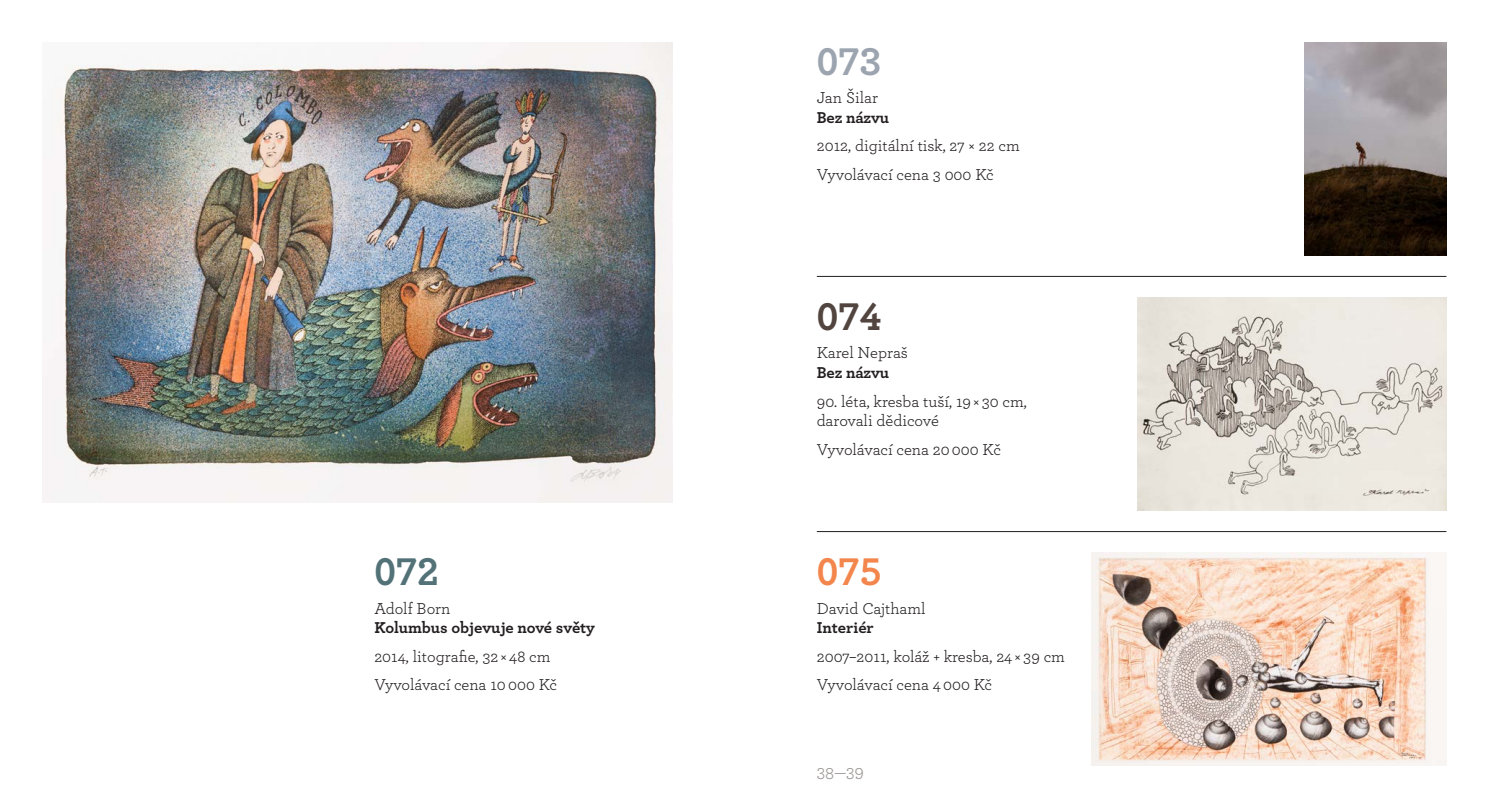
<style>
.page{position:relative;width:1489px;height:808px;background:#fff}
.page>*{position:absolute;margin:0;border:0;box-sizing:border-box;transform-origin:0 0}
.t1{font:700 40.5px "Archer";color:#52453f}
.t2{font:700 40.5px "Archer";color:#9ca4b0}
.t3{font:700 40.5px "Archer";color:#537278}
.t4{font:700 40.5px "Archer";color:#f3864c}
.t5{font:16.5px/28.3px "Archer";color:#231f20}
.t6{font:700 16.5px "Archer";color:#231f20}
.t7{font:16.5px "Archer";color:#979391}
</style>
<div class="page">
<hr style="left:816px;top:531px;width:630px;height:1px;background:#231f20">
<hr style="left:816px;top:276px;width:630px;height:1px;background:#231f20">
<img style="left:1304px;top:43px;width:142px;height:212px">
<img style="left:1091px;top:553px;width:355px;height:213px">
<img style="left:43px;top:43px;width:629px;height:460px">
<img style="left:1137px;top:298px;width:309px;height:212px">
<h1 class="t3" style="left:374px;top:540px;width:66px">072</h1>
<p class="t5" style="left:374px;top:593px;width:77px">Adolf Born</p>
<p class="t6" style="left:374px;top:615px;width:222px">Kolumbus objevuje nové světy</p>
<p class="t5" style="left:374px;top:641px;width:184px">2014, litografie, 32 × 48 cm<br>Vyvolávací cena 10 000 Kč</p>
<h1 class="t2" style="left:816px;top:29px;width:66px">073</h1>
<p class="t5" style="left:816px;top:83px;width:63px">Jan Šilar</p>
<p class="t6" style="left:816px;top:105px;width:74px">Bez názvu</p>
<p class="t5" style="left:816px;top:131px;width:204px">2012, digitální tisk, 27 × 22 cm<br>Vyvolávací cena 3 000 Kč</p>
<h1 class="t1" style="left:816px;top:285px;width:66px">074</h1>
<p class="t5" style="left:816px;top:338px;width:93px">Karel Nepraš</p>
<p class="t6" style="left:816px;top:360px;width:74px">Bez názvu</p>
<p class="t5" style="left:816px;top:390px;width:212px;line-height:19.8px">90. léta, kresba tuší, 19 × 30 cm, darovali dědicové</p>
<p class="t5" style="left:816px;top:434px;width:186px">Vyvolávací cena 20 000 Kč</p>
<h1 class="t4" style="left:816px;top:540px;width:66px">075</h1>
<p class="t5" style="left:816px;top:593px;width:110px">David Cajthaml</p>
<p class="t6" style="left:816px;top:615px;width:58px">Interiér</p>
<p class="t5" style="left:816px;top:641px;width:250px">2007–2011, koláž + kresba, 24 × 39 cm<br>Vyvolávací cena 4 000 Kč</p>
<p class="t7" style="left:816px;top:762px;width:49px">38—39</p>
</div>
